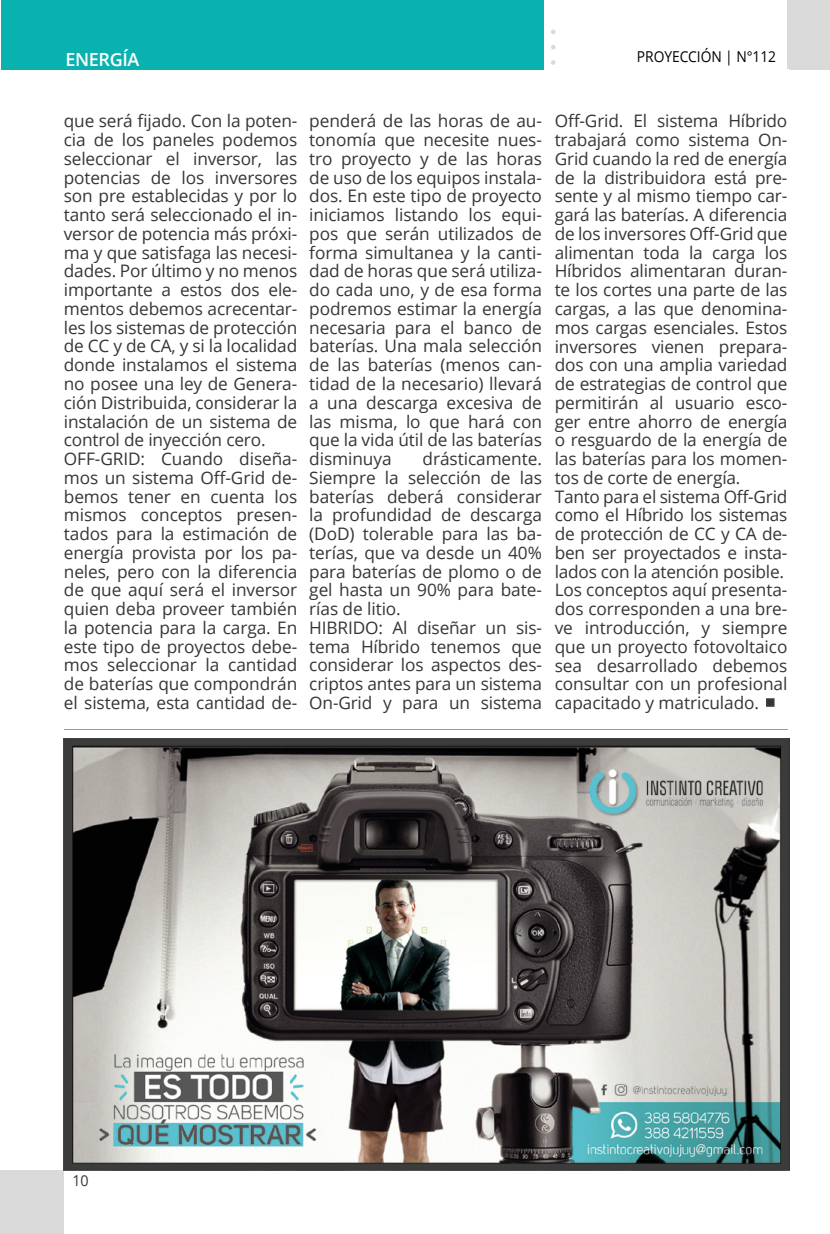
<style>
.page{position:relative;width:830px;height:1234px;background:#fff}
.page>*{position:absolute;margin:0;border:0;box-sizing:border-box;transform-origin:0 0}
.t1{font:600 18px "Open Sans";letter-spacing:-.02em;color:#fff}
.t2{font:17.25px/18.8px "Open Sans";letter-spacing:-.01em;color:#373636}
.t3{font:15px "Open Sans";letter-spacing:-.005em;color:#000;scale:.92 1}
.t4{font:15px "Open Sans";color:#373636;scale:.95 1}
</style>
<div class="page">
<div style="left:0;top:1169px;width:64px;height:64px;background:#dadada"></div>
<div style="left:1px;top:1px;width:542px;height:69px;background:#0ab2af"></div>
<svg style="left:551px;top:29px;width:4px;height:5px"></svg>
<svg style="left:551px;top:45px;width:4px;height:4px"></svg>
<svg style="left:551px;top:60px;width:4px;height:5px"></svg>
<div style="left:787px;top:0;width:42px;height:69px;background:#dadada"></div>
<img style="left:64px;top:738px;width:725px;height:432px">
<hr style="left:64px;top:728px;width:723px;height:1px;background:#9b9b9a">
<svg style="left:766px;top:698px;width:8px;height:8px"></svg>
<p class="t1" style="left:65px;top:47px;width:75px">ENERGÍA</p>
<p class="t3" style="left:636px;top:46px;width:153px">PROYECCIÓN | N°112</p>
<p class="t2" style="left:64px;top:111px;width:235px">que será fijado. Con la poten&shy;cia de los paneles podemos seleccionar el inversor, las potencias de los inversores son pre establecidas y por lo tanto será seleccionado el in&shy;versor de potencia más próxi&shy;ma y que satisfaga las necesi&shy;dades. Por último y no menos importante a estos dos ele&shy;mentos debemos acrecentar&shy;les los sistemas de protección de CC y de CA, y si la localidad donde instalamos el sistema no posee una ley de Genera&shy;ción Distribuida, considerar la instalación de un sistema de control de inyección cero.<br>OFF-GRID: Cuando diseña&shy;mos un sistema Off-Grid de&shy;bemos tener en cuenta los mismos conceptos presen&shy;tados para la estimación de energía provista por los pa&shy;neles, pero con la diferencia de que aquí será el inversor quien deba proveer también la potencia para la carga. En este tipo de proyectos debe&shy;mos seleccionar la cantidad de baterías que compondrán el sistema, esta cantidad de-</p>
<p class="t2" style="left:309px;top:111px;width:234px;text-align:justify">penderá de las horas de au&shy;tonomía que necesite nues&shy;tro proyecto y de las horas de uso de los equipos instala&shy;dos. En este tipo de proyecto iniciamos listando los equi&shy;pos que serán utilizados de forma simultanea y la canti&shy;dad de horas que será utiliza&shy;do cada uno, y de esa forma podremos estimar la energía necesaria para el banco de baterías. Una mala selección de las baterías (menos can&shy;tidad de la necesario) llevará a una descarga excesiva de las misma, lo que hará con que la vida útil de las baterías disminuya</p>
<p class="t2" style="left:309px;top:449px;width:234px;text-indent:113px">drásticamente.<br>Siempre la selección de las baterías deberá considerar la profundidad de descarga (DoD) tolerable para las ba&shy;terías, que va desde un 40% para baterías de plomo o de gel hasta un 90% para bate&shy;rías de litio.<br>HIBRIDO: Al diseñar un sis&shy;tema Híbrido tenemos que considerar los aspectos des&shy;criptos antes para un sistema<br>On-Grid y para un sistema</p>
<p class="t2" style="left:554px;top:111px;width:234px">Off-Grid. El sistema Híbrido trabajará como sistema On-<br>Grid cuando la red de energía de la distribuidora está pre&shy;sente y al mismo tiempo car&shy;gará las baterías. A diferencia de los inversores Off-Grid que alimentan toda la carga los<br>Híbridos alimentaran duran&shy;te los cortes una parte de las cargas, a las que denomina&shy;mos cargas esenciales. Estos inversores vienen prepara&shy;dos con una amplia variedad de estrategias de control que permitirán al usuario esco&shy;ger entre ahorro de energía o resguardo de la energía de las baterías para los momen&shy;tos de corte de energía.<br>Tanto para el sistema Off-Grid como el Híbrido los sistemas de protección de CC y CA de&shy;ben ser proyectados e insta&shy;lados con la atención posible.<br>Los conceptos aquí presenta&shy;dos corresponden a una bre&shy;ve introducción, y siempre que un proyecto fotovoltaico sea desarrollado debemos consultar con un profesional capacitado y matriculado.</p>
<p class="t4" style="left:72px;top:1169px;width:19px">10</p>
</div>
